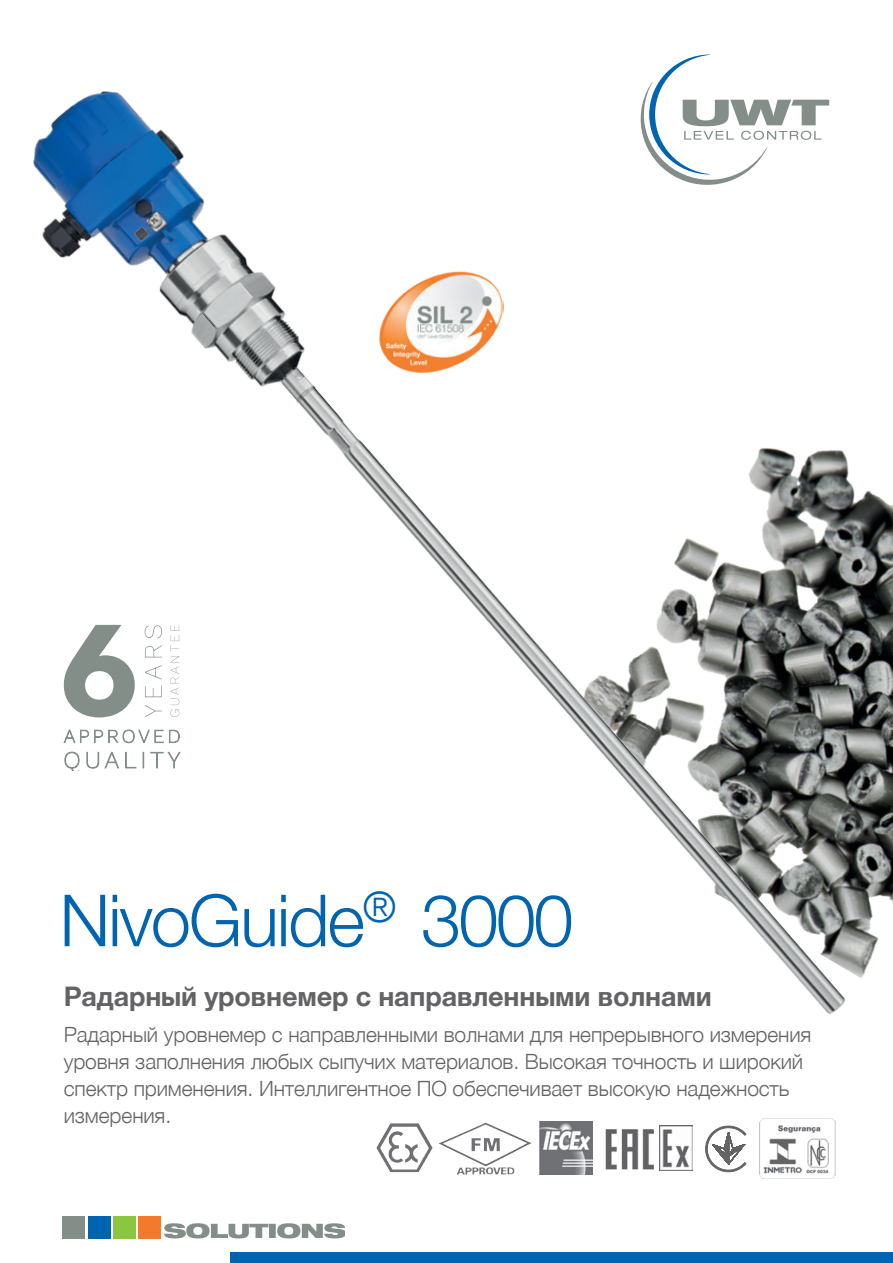
<style>
.page{position:relative;width:893px;height:1263px;background:#fff}
.page>*{position:absolute;margin:0;border:0;box-sizing:border-box;transform-origin:0 0}
.t1{font:300 72px "Helvetica Neue LT Com";letter-spacing:-.03em;color:#0164b0}
.t2{font:700 27px "Helvetica Neue LTCYR";letter-spacing:-.005em;color:#636366}
.t3{font:300 21px/27px "Helvetica Neue LTCYR";letter-spacing:-.005em;color:#636366}
</style>
<div class="page">
<div style="left:63px;top:1216px;width:22px;height:22px;background:#848e89"></div>
<div style="left:88px;top:1216px;width:22px;height:22px;background:#0164b0"></div>
<div style="left:113px;top:1216px;width:23px;height:22px;background:#8bc640"></div>
<div style="left:139px;top:1216px;width:22px;height:22px;background:#f4792a"></div>
<svg style="left:164px;top:1223px;width:180px;height:15px"></svg>
<div style="left:230px;top:1252px;width:663px;height:11px;background:#0164b0"></div>
<img style="left:376px;top:1127px;width:14px;height:32px">
<img style="left:463px;top:1127px;width:17px;height:6px">
<img style="left:540px;top:1127px;width:52px;height:47px">
<img style="left:605px;top:1129px;width:48px;height:41px">
<img style="left:660px;top:1127px;width:32px;height:43px">
<img style="left:759px;top:1127px;width:77px;height:52px">
<svg style="left:706px;top:1127px;width:40px;height:46px"></svg>
<img style="left:33px;top:54px;width:860px;height:1073px">
<svg style="left:63px;top:729px;width:118px;height:41px"></svg>
<svg style="left:64px;top:625px;width:71px;height:92px"></svg>
<svg style="left:145px;top:705px;width:17px;height:12px"></svg>
<svg style="left:145px;top:665px;width:17px;height:32px"></svg>
<svg style="left:145px;top:645px;width:17px;height:12px"></svg>
<svg style="left:145px;top:625px;width:17px;height:13px"></svg>
<svg style="left:170px;top:625px;width:9px;height:92px"></svg>
<p class="t1" style="left:60px;top:876px;width:516px">NivoGuide<sup>®</sup> 3000</p>
<p class="t2" style="left:64px;top:981px;width:649px">Радарный уровнемер с направленными волнами</p>
<p class="t3" style="left:64px;top:1021px;width:749px">Радарный уровнемер с направленными волнами для непрерывного измерения уровня заполнения любых сыпучих материалов. Высокая точность и широкий спектр применения. Интеллигентное ПО обеспечивает высокую надежность измерения.</p>
</div>
